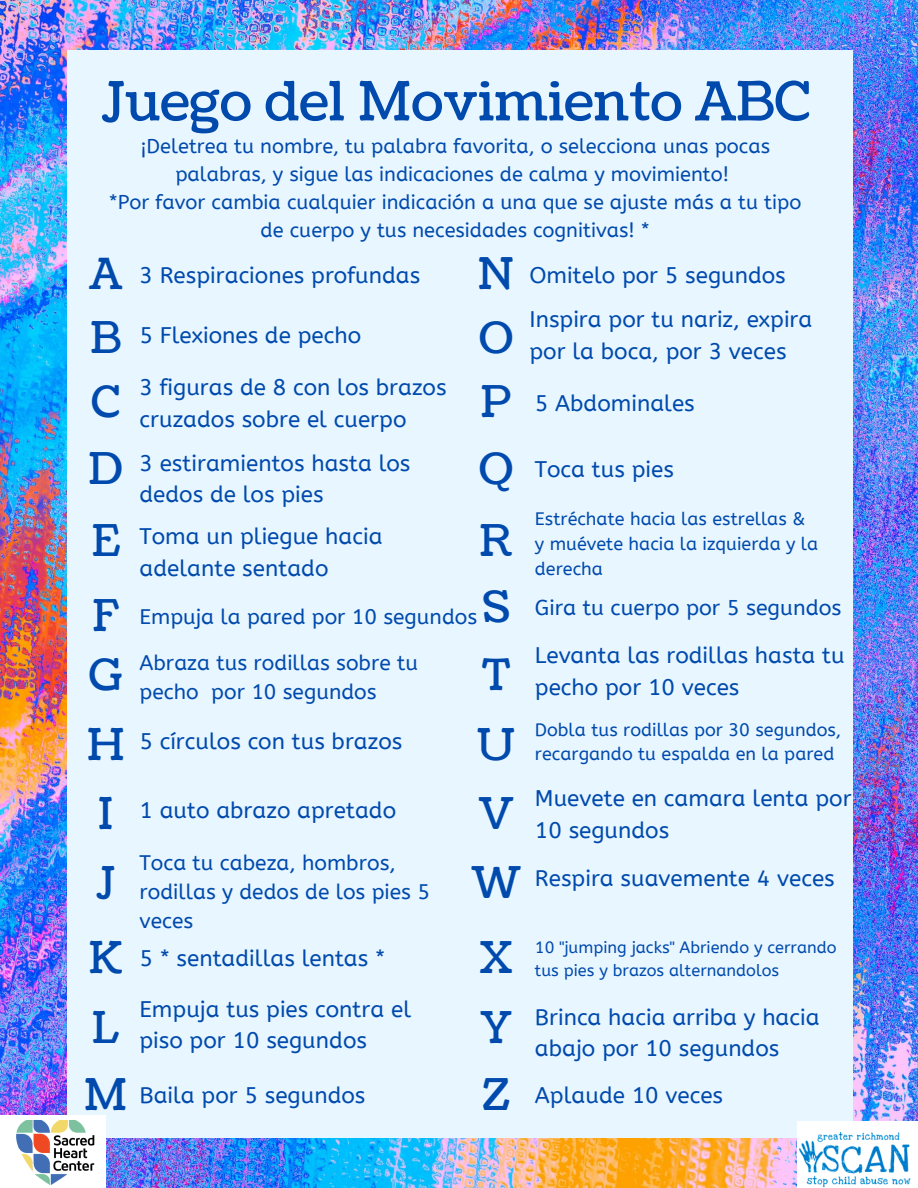
<style>
.page{position:relative;width:918px;height:1188px;background:#fff}
.page>*{position:absolute;margin:0;border:0;box-sizing:border-box;transform-origin:0 0}
.t1{font:54px "Coustard";color:#004aad}
.t2{font:43.5px/65.1px "Coustard";color:#004aad}
.t3{font:22.5px/31.5px "A Bee Zee";color:#004aad}
.t4{font:21.3px "A Bee Zee";color:#004aad}
.t5{font:21px/29.2px "A Bee Zee";color:#004aad}
.t6{font:20.1px/27.9px "A Bee Zee";color:#004aad;text-align:center}
.t7{font:18px/24.8px "A Bee Zee";color:#004aad}
.t8{font:16.35px/22.5px "A Bee Zee";color:#004aad}
</style>
<div class="page">
<img style="left:0;top:0;width:918px;height:1188px">
<div style="left:67px;top:51px;width:786px;height:1087px;background:#e8f6ff"></div>
<img style="left:797px;top:1122px;width:121px;height:66px">
<div style="left:0;top:1115px;width:106px;height:73px;background:#fff"></div>
<img style="left:16px;top:1120px;width:79px;height:65px">
<h1 class="t1" style="left:100px;top:65px;width:711px">Juego del Movimiento ABC</h1>
<p class="t6" style="left:109px;top:133px;width:694px">¡Deletrea tu nombre, tu palabra favorita, o selecciona unas pocas palabras, y sigue las indicaciones de calma y movimiento!<br>*Por favor cambia cualquier indicación a una que se ajuste más a tu tipo de cuerpo y tus necesidades cognitivas! *</p>
<p class="t3" style="left:139px;top:260px;width:282px">3 Respiraciones profundas</p>
<p class="t3" style="left:139px;top:320px;width:223px">5 Flexiones de pecho</p>
<h2 class="t2" style="left:478px;top:242px;width:38px;text-align:justify">N O P Q</h2>
<h2 class="t2" style="left:471px;top:508px;width:51px;line-height:68.4px">R<br>S<br>T<br>U<br>V<br>W</h2>
<h2 class="t2" style="left:89px;top:242px;width:36px;text-align:justify">A B C D</h2>
<h2 class="t2" style="left:92px;top:504px;width:30px;line-height:75.3px">E<br>F</h2>
<h2 class="t2" style="left:87px;top:641px;width:39px;line-height:69.4px">G<br>H<br>I<br>J</h2>
<p class="t3" style="left:530px;top:260px;width:258px">Omitelo por 5 segundos</p>
<p class="t3" style="left:530px;top:304px;width:285px">Inspira por tu nariz, expira por la boca, por 3 veces</p>
<p class="t3" style="left:139px;top:372px;width:309px">3 figuras de 8 con los brazos cruzados sobre el cuerpo</p>
<p class="t3" style="left:535px;top:388px;width:161px">5 Abdominales</p>
<p class="t3" style="left:139px;top:447px;width:272px">3 estiramientos hasta los dedos de los pies</p>
<p class="t3" style="left:139px;top:521px;width:245px">Toma un pliegue hacia adelante sentado</p>
<p class="t3" style="left:535px;top:454px;width:140px">Toca tus pies</p>
<p class="t7" style="left:535px;top:507px;width:285px">Estréchate hacia las estrellas &amp; y muévete hacia la izquierda y la derecha</p>
<p class="t4" style="left:535px;top:595px;width:308px">Gira tu cuerpo por 5 segundos</p>
<p class="t5" style="left:139px;top:603px;width:339px">Empuja la pared por 10 segundos</p>
<p class="t3" style="left:535px;top:640px;width:311px">Levanta las rodillas hasta tu pecho por 10 veces</p>
<p class="t5" style="left:139px;top:648px;width:280px">Abraza tus rodillas sobre tu pecho por 10 segundos</p>
<p class="t7" style="left:535px;top:717px;width:308px">Dobla tus rodillas por 30 segundos, recargando tu espalda en la pared</p>
<p class="t3" style="left:139px;top:726px;width:264px">5 círculos con tus brazos</p>
<p class="t3" style="left:535px;top:783px;width:318px">Muevete en camara lenta por<br>10 segundos</p>
<p class="t3" style="left:139px;top:795px;width:258px">1 auto abrazo apretado</p>
<p class="t5" style="left:139px;top:848px;width:292px">Toca tu cabeza, hombros, rodillas y dedos de los pies 5 veces</p>
<p class="t3" style="left:535px;top:862px;width:301px">Respira suavemente 4 veces</p>
<h2 class="t2" style="left:89px;top:923px;width:35px;line-height:70.9px">K<br>L</h2>
<h2 class="t2" style="left:84px;top:1063px;width:45px">M</h2>
<p class="t3" style="left:139px;top:943px;width:247px">5 * sentadillas lentas *</p>
<p class="t3" style="left:139px;top:994px;width:273px">Empuja tus pies contra el piso por 10 segundos</p>
<p class="t3" style="left:139px;top:1080px;width:227px">Baila por 5 segundos</p>
<h2 class="t2" style="left:480px;top:923px;width:34px;line-height:70.9px">X<br>Y</h2>
<h2 class="t2" style="left:482px;top:1063px;width:30px">Z</h2>
<p class="t8" style="left:535px;top:937px;width:303px">10 "jumping jacks" Abriendo y cerrando tus pies y brazos alternandolos</p>
<p class="t3" style="left:535px;top:1001px;width:286px">Brinca hacia arriba y hacia abajo por 10 segundos</p>
<p class="t3" style="left:535px;top:1080px;width:190px">Aplaude 10 veces</p>
</div>
